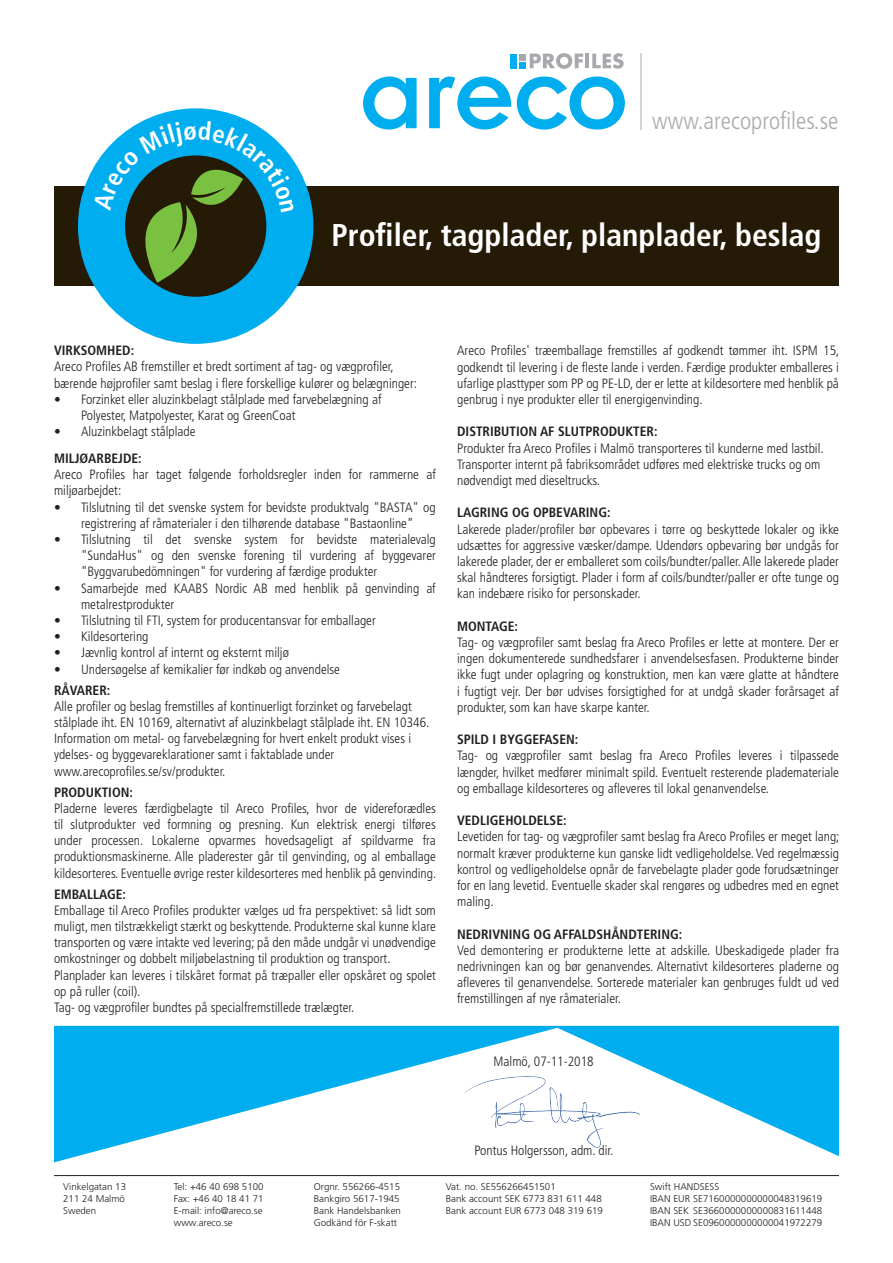
<style>
.page{position:relative;width:893px;height:1263px;background:#fff}
.page>*{position:absolute;margin:0;border:0;box-sizing:border-box;transform-origin:0 0}
.t1{font:700 condensed 31.5px "Frutiger";color:#fff}
.t2{font:300 condensed 24px "Frutiger";color:#a8a9ad}
.t3{font:300 condensed 13.5px/16.2px "Frutiger";color:#231f20;text-align:justify}
.t4{font:700 condensed 13.5px "Frutiger";color:#231f20}
.t5{font:300 9.75px "Frutiger";color:#231f20}
</style>
<div class="page">
<div style="left:54px;top:187px;width:785px;height:99px;background:#251a05"></div>
<div style="left:78px;top:108px;width:235px;height:236px;background:#00aeef;border-radius:50%"></div>
<div style="left:125px;top:155px;width:141px;height:142px;background:#251a05;border-radius:50%"></div>
<svg style="left:363px;top:77px;width:54px;height:53px"></svg>
<svg style="left:429px;top:77px;width:82px;height:53px"></svg>
<svg style="left:517px;top:77px;width:108px;height:53px"></svg>
<svg style="left:530px;top:53px;width:53px;height:16px"></svg>
<hr style="left:585px;top:54px;width:4px;height:14px;background:#a8a9ad">
<svg style="left:592px;top:53px;width:32px;height:16px"></svg>
<div style="left:519px;top:54px;width:7px;height:7px;background:#a8a9ad"></div>
<div style="left:519px;top:62px;width:7px;height:6px;background:#00aeef"></div>
<div style="left:510px;top:54px;width:7px;height:14px;background:#00aeef"></div>
<hr style="left:641px;top:53px;width:1px;height:77px;background:#a8a9ad">
<svg style="left:54px;top:1026px;width:785px;height:136px;fill:#00aeef"></svg>
<img style="left:456px;top:1068px;width:198px;height:87px">
<hr style="left:54px;top:1175px;width:785px;height:1px;background:#231f20">
<svg style="left:93px;top:121px;width:201px;height:162px"></svg>
<h2 class="t2" style="left:652px;top:107px;width:188px">www.arecoprofiles.se</h2>
<h1 class="t1" style="left:332px;top:216px;width:491px">Profiler, tagplader, planplader, beslag</h1>
<p class="t4" style="left:54px;top:343px;width:82px">VIRKSOMHED:</p>
<p class="t3" style="left:54px;top:359px;width:365px">Areco Profiles AB fremstiller et bredt sortiment af tag- og vægprofiler, bærende højprofiler samt beslag i flere forskellige kulører og belægninger:</p>
<p class="t3" style="left:81px;top:391px;width:302px;text-indent:-27px">• Forzinket eller aluzinkbelagt stålplade med farvebelægning af<br>Polyester, Matpolyester, Karat og GreenCoat</p>
<p class="t3" style="left:54px;top:424px;width:143px">• Aluzinkbelagt stålplade</p>
<p class="t4" style="left:54px;top:450px;width:89px">MILJØARBEJDE:</p>
<p class="t3" style="left:54px;top:467px;width:383px">Areco Profiles har taget følgende forholdsregler inden for rammerne af miljøarbejdet:</p>
<p class="t3" style="left:54px;top:499px;width:383px;text-align:center">• Tilslutning til det svenske system for bevidste produktvalg "BASTA" og registrering af råmaterialer i den tilhørende database "Bastaonline”</p>
<p class="t3" style="left:81px;top:531px;width:356px;text-indent:-27px">• Tilslutning til det svenske system for bevidste materialevalg "SundaHus" og den svenske forening til vurdering af byggevarer "Byggvarubedömningen" for vurdering af færdige produkter</p>
<p class="t3" style="left:81px;top:580px;width:356px;text-indent:-27px">• Samarbejde med KAABS Nordic AB med henblik på genvinding af metalrestprodukter</p>
<p class="t3" style="left:54px;top:612px;width:323px">• Tilslutning til FTI, system for producentansvar for emballager</p>
<p class="t3" style="left:54px;top:629px;width:96px">• Kildesortering</p>
<p class="t3" style="left:54px;top:645px;width:236px">• Jævnlig kontrol af internt og eksternt miljø</p>
<p class="t3" style="left:54px;top:661px;width:288px">• Undersøgelse af kemikalier før indkøb og anvendelse</p>
<p class="t4" style="left:54px;top:682px;width:58px">RÅVARER:</p>
<p class="t3" style="left:54px;top:698px;width:377px;text-align:left">Alle profiler og beslag fremstilles af kontinuerligt forzinket og farvebelagt stålplade iht. EN 10169, alternativt af aluzinkbelagt stålplade iht. EN 10346.<br>Information om metal- og farvebelægning for hvert enkelt produkt vises i ydelses- og byggevareklarationer samt i faktablade under www.arecoprofiles.se/sv/produkter.</p>
<p class="t4" style="left:54px;top:784px;width:81px">PRODUKTION:</p>
<p class="t3" style="left:54px;top:800px;width:384px">Pladerne leveres færdigbelagte til Areco Profiles, hvor de videreforædles til slutprodukter ved formning og presning. Kun elektrisk energi tilføres under processen. Lokalerne opvarmes hovedsageligt af spildvarme fra produktionsmaskinerne. Alle pladerester går til genvinding, og al emballage kildesorteres. Eventuelle øvrige rester kildesorteres med henblik på genvinding.</p>
<p class="t4" style="left:54px;top:886px;width:74px">EMBALLAGE:</p>
<p class="t3" style="left:54px;top:902px;width:383px;text-align:left">Emballage til Areco Profiles produkter vælges ud fra perspektivet: så lidt som muligt, men tilstrækkeligt stærkt og beskyttende. Produkterne skal kunne klare transporten og være intakte ved levering; på den måde undgår vi unødvendige omkostninger og dobbelt miljøbelastning til produktion og transport.<br>Planplader kan leveres i tilskåret format på træpaller eller opskåret og spolet op på ruller (coil).<br>Tag- og vægprofiler bundtes på specialfremstillede trælægter.</p>
<p class="t3" style="left:457px;top:343px;width:384px">Areco Profiles' træemballage fremstilles af godkendt tømmer iht. ISPM 15, godkendt til levering i de fleste lande i verden. Færdige produkter emballeres i ufarlige plasttyper som PP og PE-LD, der er lette at kildesortere med henblik på genbrug i nye produkter eller til energigenvinding.</p>
<p class="t4" style="left:457px;top:424px;width:202px">DISTRIBUTION AF SLUTPRODUKTER:</p>
<p class="t3" style="left:457px;top:440px;width:368px;text-align:left">Produkter fra Areco Profiles i Malmö transporteres til kunderne med lastbil.<br>Transporter internt på fabriksområdet udføres med elektriske trucks og om nødvendigt med dieseltrucks.</p>
<p class="t4" style="left:457px;top:505px;width:155px">LAGRING OG OPBEVARING:</p>
<p class="t3" style="left:457px;top:521px;width:383px">Lakerede plader/profiler bør opbevares i tørre og beskyttede lokaler og ikke udsættes for aggressive væsker/dampe. Udendørs opbevaring bør undgås for lakerede plader, der er emballeret som coils/bundter/paller. Alle lakerede plader skal håndteres forsigtigt. Plader i form af coils/bundter/paller er ofte tunge og kan indebære risiko for personskader.</p>
<p class="t4" style="left:457px;top:618px;width:62px">MONTAGE:</p>
<p class="t3" style="left:457px;top:634px;width:383px">Tag- og vægprofiler samt beslag fra Areco Profiles er lette at montere. Der er ingen dokumenterede sundhedsfarer i anvendelsesfasen. Produkterne binder ikke fugt under oplagring og konstruktion, men kan være glatte at håndtere i fugtigt vejr. Der bør udvises forsigtighed for at undgå skader forårsaget af produkter, som kan have skarpe kanter.</p>
<p class="t4" style="left:457px;top:731px;width:123px">SPILD I BYGGEFASEN:</p>
<p class="t3" style="left:457px;top:748px;width:383px">Tag- og vægprofiler samt beslag fra Areco Profiles leveres i tilpassede længder, hvilket medfører minimalt spild. Eventuelt resterende plademateriale og emballage kildesorteres og afleveres til lokal genanvendelse.</p>
<p class="t4" style="left:457px;top:812px;width:111px">VEDLIGEHOLDELSE:</p>
<p class="t3" style="left:457px;top:829px;width:384px">Levetiden for tag- og vægprofiler samt beslag fra Areco Profiles er meget lang; normalt kræver produkterne kun ganske lidt vedligeholdelse. Ved regelmæssig kontrol og vedligeholdelse opnår de farvebelagte plader gode forudsætninger for en lang levetid. Eventuelle skader skal rengøres og udbedres med en egnet maling.</p>
<p class="t4" style="left:457px;top:926px;width:227px">NEDRIVNING OG AFFALDSHÅNDTERING:</p>
<p class="t3" style="left:457px;top:942px;width:383px">Ved demontering er produkterne lette at adskille. Ubeskadigede plader fra nedrivningen kan og bør genanvendes. Alternativt kildesorteres pladerne og afleveres til genanvendelse. Sorterede materialer kan genbruges fuldt ud ved fremstillingen af nye råmaterialer.</p>
<p class="t3" style="left:494px;top:1053px;width:102px">Malmö, 07-11-2018</p>
<p class="t3" style="left:474px;top:1142px;width:140px">Pontus Holgersson, adm. dir.</p>
<p class="t5" style="left:63px;top:1181px;width:64px">Vinkelgatan 13</p>
<p class="t5" style="left:174px;top:1181px;width:91px">Tel: +46 40 698 5100</p>
<p class="t5" style="left:314px;top:1181px;width:88px">Orgnr. 556266-4515</p>
<p class="t5" style="left:446px;top:1181px;width:112px">Vat. no. SE556266451501</p>
<p class="t5" style="left:650px;top:1181px;width:71px">Swift HANDSESS</p>
<p class="t5" style="left:63px;top:1193px;width:63px">211 24 Malmö</p>
<p class="t5" style="left:174px;top:1193px;width:91px">Fax: +46 40 18 41 71</p>
<p class="t5" style="left:314px;top:1193px;width:87px">Bankgiro 5617-1945</p>
<p class="t5" style="left:446px;top:1193px;width:158px">Bank account SEK 6773 831 611 448</p>
<p class="t5" style="left:650px;top:1193px;width:174px">IBAN EUR SE7160000000000048319619</p>
<p class="t5" style="left:63px;top:1205px;width:35px">Sweden</p>
<p class="t5" style="left:174px;top:1205px;width:90px">E-mail: info@areco.se</p>
<p class="t5" style="left:314px;top:1205px;width:89px">Bank Handelsbanken</p>
<p class="t5" style="left:446px;top:1205px;width:159px">Bank account EUR 6773 048 319 619</p>
<p class="t5" style="left:650px;top:1205px;width:174px">IBAN SEK SE3660000000000831611448</p>
<p class="t5" style="left:174px;top:1217px;width:60px">www.areco.se</p>
<p class="t5" style="left:314px;top:1217px;width:85px">Godkänd för F-skatt</p>
<p class="t5" style="left:650px;top:1217px;width:174px">IBAN USD SE0960000000000041972279</p>
</div>
